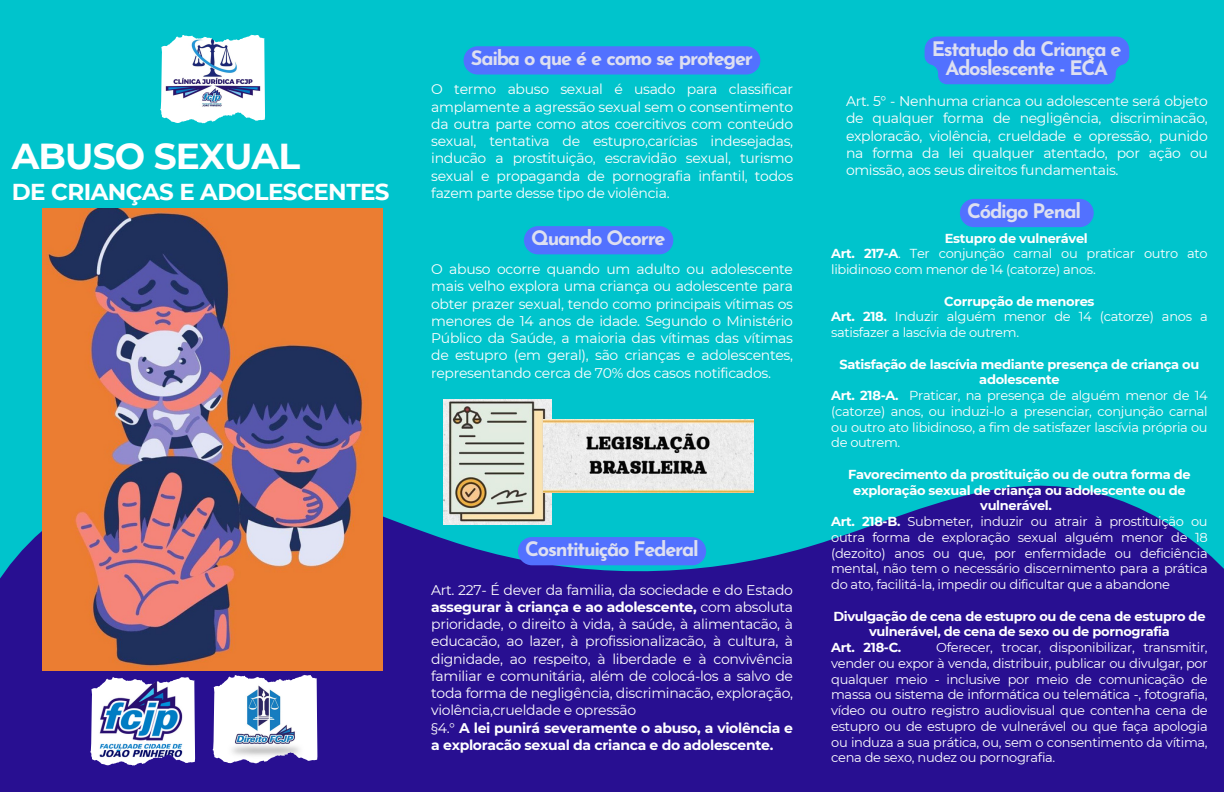
<style>
.page{position:relative;width:1224px;height:792px;background:#00c4cc}
.page>*{position:absolute;margin:0;border:0;box-sizing:border-box;transform-origin:0 0}
.t1{font:700 36px "Montserrat";letter-spacing:-.025em;color:#fff}
.t2{font:700 23px "Montserrat";letter-spacing:-.025em;color:#fff}
.t3{font:700 20px/19.5px "Josefin Sans";letter-spacing:-.065em;color:#dddff0;text-align:center}
.t4{font:14px/17.2px "Montserrat";letter-spacing:-.025em;color:#fff;text-align:justify}
.t5{font:700 14px/17.2px "Montserrat";letter-spacing:-.025em;color:#fff}
.t6{font:13px/15.8px "Montserrat";letter-spacing:-.025em;color:#fff;text-align:justify}
.t7{font:700 13px/15.8px "Montserrat";letter-spacing:-.025em;color:#fff;text-align:center}
.s1{font-weight:700}
.s2{font-weight:400}
</style>
<div class="page">
<svg style="left:0;top:462px;width:1224px;height:330px;fill:#280f91"></svg>
<img style="left:43px;top:209px;width:339px;height:462px">
<img style="left:443px;top:399px;width:108px;height:126px">
<img style="left:544px;top:420px;width:210px;height:72px">
<img style="left:185px;top:35px;width:80px;height:78px">
<img style="left:237px;top:675px;width:80px;height:78px">
<img style="left:115px;top:677px;width:80px;height:78px">
<svg style="left:464px;top:46px;width:296px;height:29px;background:#4e74fc"></svg>
<div style="left:524px;top:226px;width:149px;height:28px;background:#5271ff;border-radius:14px"></div>
<div style="left:518px;top:537px;width:188px;height:28px;background:#5271ff"></div>
<div style="left:925px;top:37px;width:204px;height:47px;background:#5271ff"></div>
<div style="left:960px;top:199px;width:134px;height:28px;background:#5271ff;border-radius:14px"></div>
<p class="t1" style="left:12px;top:134px;width:290px">ABUSO SEXUAL</p>
<p class="t2" style="left:12px;top:178px;width:379px">DE CRIANÇAS E ADOLESCENTES</p>
<p class="t3" style="left:471px;top:51px;width:284px">Saiba o que é e como se proteger</p>
<p class="t4" style="left:431px;top:81px;width:363px">O termo abuso sexual é usado para classificar amplamente a agressão sexual sem o consentimento da outra parte como atos coercitivos com conteúdo sexual, tentativa de estupro,carícias indesejadas, inducão a prostituição, escravidão sexual, turismo sexual e propaganda de pornografia infantil, todos fazem parte desse tipo de violência.</p>
<p class="t3" style="left:531px;top:230px;width:136px">Quando Ocorre</p>
<p class="t4" style="left:431px;top:260px;width:363px">O abuso ocorre quando um adulto ou adolescente mais velho explora uma criança ou adolescente para obter prazer sexual, tendo como principais vítimas os menores de 14 anos de idade. Segundo o Ministério Público da Saúde, a maioria das vítimas das vítimas de estupro (em geral), são crianças e adolescentes, representando cerca de 70% dos casos notificados.</p>
<p class="t3" style="left:525px;top:541px;width:175px">Cosntituição Federal</p>
<p class="t4" style="left:431px;top:581px;width:363px">Art. 227- É dever da familia, da sociedade e do Estado <span class="s1">assegurar à criança e ao adolescente,</span> com absoluta prioridade, o direito à vida, à saúde, à alimentacão, à educacão, ao lazer, à profissionalizacão, à cultura, à dignidade, ao respeito, à liberdade e à convivência familiar e comunitária, além de colocá-los a salvo de toda forma de negligência, discriminacão, exploração, violência,crueldade e opressão</p>
<p class="t5" style="left:431px;top:719px;width:363px"><span class="s2">§4.°</span> A lei punirá severamente o abuso, a violência e a exploracão sexual da crianca e do adolescente.</p>
<p class="t3" style="left:932px;top:41px;width:191px">Estatudo da Criança e<br>Adoslescente - ECA</p>
<p class="t4" style="left:846px;top:93px;width:363px">Art. 5° - Nenhuma crianca ou adolescente será objeto de qualquer forma de negligência, discriminacão, exploracão, violência, crueldade e opressão, punido na forma da lei qualquer atentado, por ação ou omissão, aos seus direitos fundamentais.</p>
<p class="t3" style="left:967px;top:203px;width:115px">Código Penal</p>
<p class="t7" style="left:945px;top:230px;width:145px">Estupro de vulnerável</p>
<p class="t6" style="left:831px;top:246px;width:378px"><span class="s1">Art. 217-A</span>. Ter conjunção carnal ou praticar outro ato libidinoso com menor de 14 (catorze) anos.</p>
<p class="t7" style="left:944px;top:293px;width:152px">Corrupção de menores</p>
<p class="t6" style="left:831px;top:309px;width:378px"><span class="s1">Art. 218.</span> Induzir alguém menor de 14 (catorze) anos a satisfazer a lascívia de outrem.</p>
<p class="t7" style="left:839px;top:356px;width:361px">Satisfação de lascívia mediante presença de criança ou adolescente</p>
<p class="t6" style="left:831px;top:388px;width:378px"><span class="s1">Art. 218-A.</span> Praticar, na presença de alguém menor de 14 (catorze) anos, ou induzi-lo a presenciar, conjunção carnal ou outro ato libidinoso, a fim de satisfazer lascívia própria ou de outrem.</p>
<p class="t7" style="left:848px;top:466px;width:344px">Favorecimento da prostituição ou de outra forma de exploração sexual de criança ou adolescente ou de vulnerável.</p>
<p class="t6" style="left:831px;top:514px;width:378px"><span class="s1">Art. 218-B.</span> Submeter, induzir ou atrair à prostituição ou outra forma de exploração sexual alguém menor de 18 (dezoito) anos ou que, por enfermidade ou deficiência mental, não tem o necessário discernimento para a prática do ato, facilitá-la, impedir ou dificultar que a abandone</p>
<p class="t7" style="left:833px;top:608px;width:374px">Divulgação de cena de estupro ou de cena de estupro de vulnerável, de cena de sexo ou de pornografia</p>
<p class="t7" style="left:831px;top:640px;width:72px">Art. 218-C.</p>
<p class="t6" style="left:831px;top:640px;width:378px;text-indent:105px">Oferecer, trocar, disponibilizar, transmitir, vender ou expor à venda, distribuir, publicar ou divulgar, por qualquer meio - inclusive por meio de comunicação de massa ou sistema de informática ou telemática -, fotografia, vídeo ou outro registro audiovisual que contenha cena de estupro ou de estupro de vulnerável ou que faça apologia ou induza a sua prática, ou, sem o consentimento da vítima, cena de sexo, nudez ou pornografia.</p>
</div>
